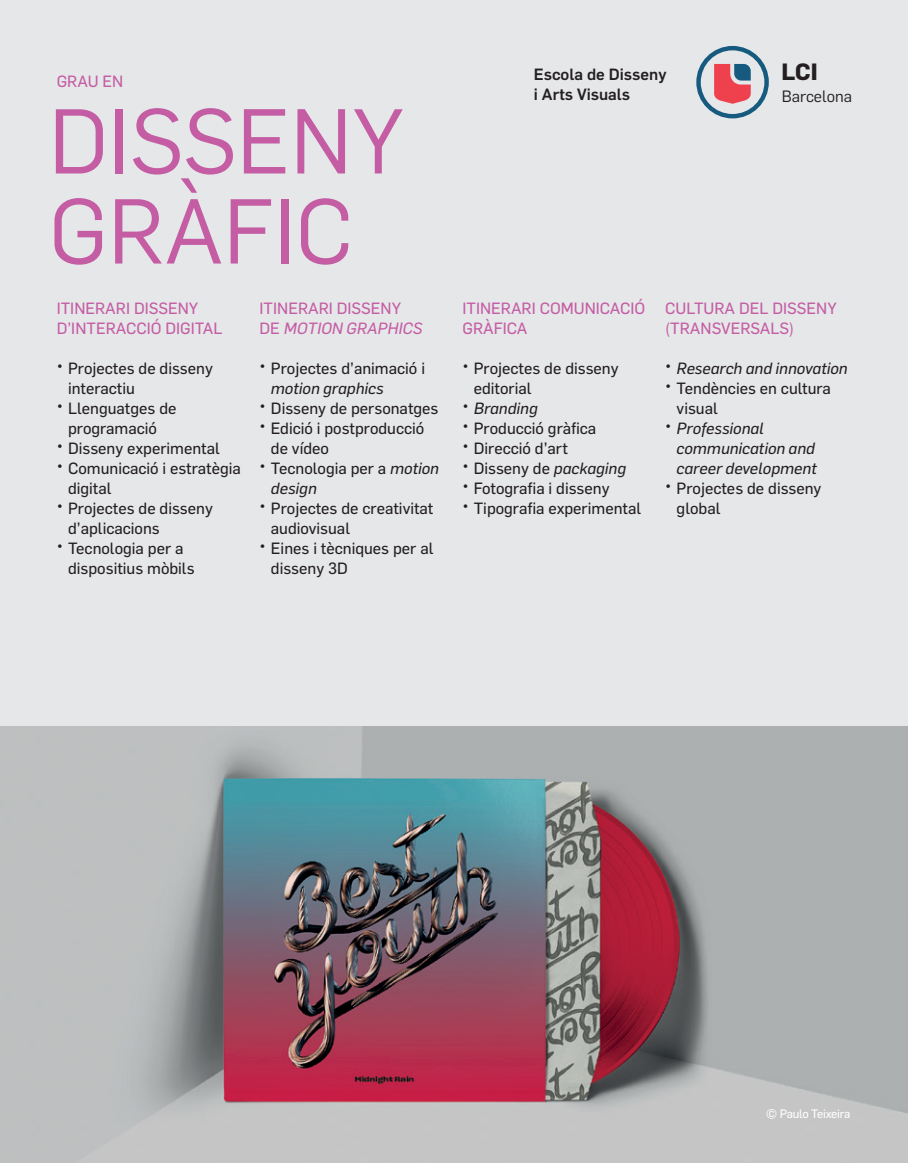
<style>
.page{position:relative;width:908px;height:1163px;background:#fff}
.page>*{position:absolute;margin:0;border:0;box-sizing:border-box;transform-origin:0 0}
.t1{font:90px "Flama";color:#c45da4}
.t2{font:700 23.2px "Flama";color:#231f20}
.t3{font:16px/20px "Flama Basic";color:#231f20}
.t4{font:16px/20px "Flama Basic";color:#c45da4}
.t5{font:italic 16px/20px "Flama Basic";color:#231f20}
.t6{font:500 16px/20px "Flama";color:#231f20}
.t7{font:16px "Flama";color:#231f20}
.t8{font:12px "Flama Basic";letter-spacing:-.02em;color:#fff}
.s1{font-style:italic}
.s2{font-style:normal}
</style>
<div class="page">
<div style="left:0;top:0;width:907px;height:1162px;background:#e6e7e9"></div>
<img style="left:0;top:726px;width:907px;height:436px">
<svg style="left:696px;top:46px;width:72px;height:72px"></svg>
<p class="t4" style="left:57px;top:71px;width:68px">GRAU EN</p>
<p class="t1" style="left:49px;top:80px;width:357px">DISSENY</p>
<p class="t1" style="left:49px;top:170px;width:305px">GRÀFIC</p>
<p class="t4" style="left:57px;top:297px;width:143px">ITINERARI DISSENY</p>
<p class="t4" style="left:57px;top:317px;width:167px">D’INTERACCIÓ DIGITAL</p>
<p class="t3" style="left:68px;top:357px;width:146px;text-indent:-11px">• Projectes de disseny interactiu</p>
<p class="t3" style="left:57px;top:397px;width:121px;text-align:center">• Llenguatges de programació</p>
<p class="t3" style="left:57px;top:437px;width:165px">• Disseny experimental</p>
<p class="t3" style="left:68px;top:457px;width:174px;text-indent:-11px">• Comunicació i estratègia digital</p>
<p class="t3" style="left:68px;top:497px;width:146px;text-indent:-11px">• Projectes de disseny d’aplicacions</p>
<p class="t3" style="left:68px;top:537px;width:128px;text-indent:-11px">• Tecnologia per a dispositius mòbils</p>
<p class="t4" style="left:259px;top:297px;width:164px">ITINERARI DISSENY<br>DE <span class="s1">MOTION GRAPHICS</span></p>
<p class="t3" style="left:271px;top:357px;width:155px;text-indent:-11px">• Projectes d’animació i <span class="s1">motion graphics</span></p>
<p class="t3" style="left:259px;top:397px;width:180px">• Disseny de personatges</p>
<p class="t3" style="left:271px;top:417px;width:155px;text-indent:-11px">• Edició i postproducció de vídeo</p>
<p class="t3" style="left:271px;top:457px;width:170px;text-indent:-11px">• Tecnologia per a <span class="s1">motion design</span></p>
<p class="t3" style="left:271px;top:497px;width:164px;text-indent:-11px">• Projectes de creativitat audiovisual</p>
<p class="t3" style="left:271px;top:537px;width:164px;text-indent:-11px">• Eines i tècniques per al disseny 3D</p>
<p class="t6" style="left:533px;top:63px;width:134px">Escola de Disseny i Arts Visuals</p>
<h2 class="t2" style="left:781px;top:55px;width:38px">LCI</h2>
<p class="t7" style="left:781px;top:85px;width:72px">Barcelona</p>
<p class="t4" style="left:462px;top:297px;width:184px">ITINERARI COMUNICACIÓ<br>GRÀFICA</p>
<p class="t3" style="left:473px;top:357px;width:146px;text-indent:-11px">• Projectes de disseny editorial</p>
<p class="t5" style="left:462px;top:397px;width:77px"><span class="s2">•</span> Branding</p>
<p class="t3" style="left:462px;top:417px;width:135px">• Producció gràfica</p>
<p class="t3" style="left:462px;top:437px;width:107px">• Direcció d’art</p>
<p class="t3" style="left:462px;top:457px;width:165px">• Disseny de <span class="s1">packaging</span></p>
<p class="t3" style="left:462px;top:477px;width:148px">• Fotografia i disseny</p>
<p class="t3" style="left:462px;top:497px;width:180px">• Tipografia experimental</p>
<p class="t4" style="left:665px;top:297px;width:173px">CULTURA DEL DISSENY (TRANSVERSALS)</p>
<p class="t5" style="left:665px;top:357px;width:184px"><span class="s2">•</span> Research and innovation</p>
<p class="t3" style="left:676px;top:377px;width:156px;text-indent:-11px">• Tendències en cultura visual</p>
<p class="t5" style="left:676px;top:417px;width:142px;text-indent:-11px"><span class="s2">•</span> Professional communication and career development</p>
<p class="t3" style="left:676px;top:477px;width:146px;text-indent:-11px">• Projectes de disseny global</p>
<p class="t8" style="left:766px;top:1104px;width:85px">© Paulo Teixeira</p>
</div>
